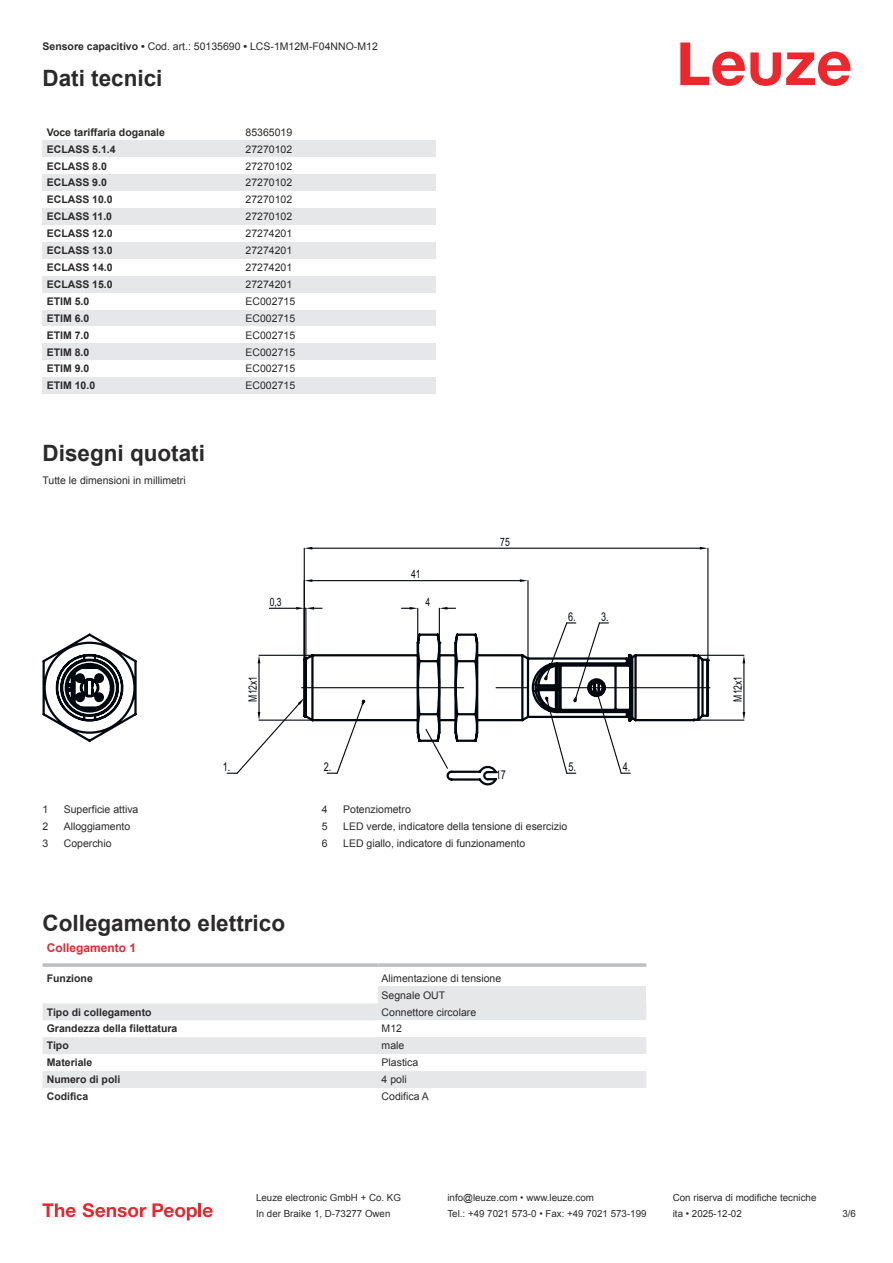
<style>
.page{position:relative;width:893px;height:1263px;background:#fff}
.page>*{position:absolute;margin:0;border:0;box-sizing:border-box;transform-origin:0 0}
.t1{font:700 22.5px "Arial";color:#2b292a}
.t2{font:12.15px "Arial";color:#03080e;scale:.75 1}
.t3{font:700 12px "Arial";color:#db2a30}
.t4{font:11.4px "Arial";color:#03080e;scale:.75 1}
.t5{font:10.5px/17px "Arial";color:#2b292a}
.t6{font:700 10.5px "Arial";color:#2b292a}
.t7{font:9.75px "Arial";color:#2b292a}
.s1{font-weight:700}
</style>
<div class="page">
<svg style="left:680px;top:43px;width:170px;height:43px"></svg>
<div style="left:43px;top:140px;width:199px;height:17px;background:#e6e7e9"></div>
<div style="left:242px;top:140px;width:194px;height:17px;background:#e6e7e9"></div>
<div style="left:43px;top:174px;width:199px;height:17px;background:#e6e7e9"></div>
<div style="left:242px;top:174px;width:194px;height:17px;background:#e6e7e9"></div>
<div style="left:43px;top:208px;width:199px;height:17px;background:#e6e7e9"></div>
<div style="left:242px;top:208px;width:194px;height:17px;background:#e6e7e9"></div>
<div style="left:43px;top:242px;width:199px;height:17px;background:#e6e7e9"></div>
<div style="left:242px;top:242px;width:194px;height:17px;background:#e6e7e9"></div>
<div style="left:43px;top:276px;width:199px;height:17px;background:#e6e7e9"></div>
<div style="left:242px;top:276px;width:194px;height:17px;background:#e6e7e9"></div>
<div style="left:43px;top:310px;width:199px;height:16px;background:#e6e7e9"></div>
<div style="left:242px;top:310px;width:194px;height:16px;background:#e6e7e9"></div>
<div style="left:43px;top:343px;width:199px;height:17px;background:#e6e7e9"></div>
<div style="left:242px;top:343px;width:194px;height:17px;background:#e6e7e9"></div>
<div style="left:43px;top:377px;width:199px;height:17px;background:#e6e7e9"></div>
<div style="left:242px;top:377px;width:194px;height:17px;background:#e6e7e9"></div>
<svg style="left:43px;top:1003px;width:335px;height:85px;fill:#e6e7e9"></svg>
<svg style="left:43px;top:963px;width:335px;height:4px"></svg>
<hr style="left:378px;top:963px;width:268px;height:4px;background:#c6c8ca">
<div style="left:378px;top:986px;width:268px;height:17px;background:#e6e7e9"></div>
<div style="left:378px;top:1003px;width:268px;height:17px;background:#e6e7e9"></div>
<div style="left:378px;top:1037px;width:268px;height:17px;background:#e6e7e9"></div>
<div style="left:378px;top:1071px;width:268px;height:17px;background:#e6e7e9"></div>
<svg style="left:43px;top:1203px;width:33px;height:14px"></svg>
<svg style="left:83px;top:1203px;width:63px;height:14px"></svg>
<svg style="left:153px;top:1203px;width:44px;height:17px"></svg>
<hr style="left:198px;top:1203px;width:3px;height:14px;background:#ed272d">
<svg style="left:203px;top:1207px;width:10px;height:10px"></svg>
<hr style="left:694px;top:655px;width:50px;height:1px;background:#03080e">
<hr style="left:694px;top:719px;width:50px;height:2px;background:#03080e">
<hr style="left:743px;top:663px;width:1px;height:49px;background:#03080e">
<svg style="left:743px;top:655px;width:2px;height:8px"></svg>
<svg style="left:743px;top:712px;width:2px;height:8px"></svg>
<hr style="left:707px;top:548px;width:1px;height:112px;background:#03080e">
<hr style="left:304px;top:548px;width:1px;height:111px;background:#03080e">
<hr style="left:312px;top:548px;width:388px;height:1px;background:#03080e">
<svg style="left:700px;top:547px;width:8px;height:2px"></svg>
<svg style="left:304px;top:547px;width:8px;height:2px"></svg>
<hr style="left:527px;top:581px;width:2px;height:77px;background:#03080e">
<hr style="left:312px;top:580px;width:208px;height:1px;background:#03080e">
<svg style="left:304px;top:579px;width:8px;height:3px"></svg>
<svg style="left:520px;top:579px;width:8px;height:3px"></svg>
<hr style="left:439px;top:608px;width:1px;height:34px;background:#03080e">
<hr style="left:417px;top:608px;width:1px;height:34px;background:#03080e">
<svg style="left:439px;top:607px;width:17px;height:3px"></svg>
<svg style="left:402px;top:607px;width:16px;height:3px"></svg>
<hr style="left:305px;top:608px;width:1px;height:50px;background:#03080e">
<svg style="left:269px;top:607px;width:53px;height:3px"></svg>
<svg style="left:43px;top:633px;width:94px;height:109px"></svg>
<svg style="left:227px;top:621px;width:483px;height:154px"></svg>
<p class="t5" style="left:43px;top:39px;width:337px"><span class="s1">Sensore capacitivo •</span> Cod. art.: 50135690 <span class="s1">•</span> LCS-1M12M-F04NNO-M12</p>
<h1 class="t1" style="left:43px;top:69px;width:122px">Dati tecnici</h1>
<p class="t6" style="left:47px;top:128px;width:120px">Voce tariffaria doganale</p>
<p class="t5" style="left:246px;top:125px;width:48px">85365019</p>
<p class="t6" style="left:47px;top:145px;width:70px">ECLASS 5.1.4</p>
<p class="t5" style="left:246px;top:141px;width:48px">27270102</p>
<p class="t6" style="left:47px;top:162px;width:62px">ECLASS 8.0</p>
<p class="t5" style="left:246px;top:158px;width:48px">27270102</p>
<p class="t6" style="left:47px;top:179px;width:62px">ECLASS 9.0</p>
<p class="t5" style="left:246px;top:175px;width:48px">27270102</p>
<p class="t6" style="left:47px;top:195px;width:67px">ECLASS 10.0</p>
<p class="t5" style="left:246px;top:192px;width:48px">27270102</p>
<p class="t6" style="left:47px;top:212px;width:67px">ECLASS 11.0</p>
<p class="t5" style="left:246px;top:209px;width:48px">27270102</p>
<p class="t6" style="left:47px;top:229px;width:67px">ECLASS 12.0</p>
<p class="t5" style="left:246px;top:226px;width:48px">27274201</p>
<p class="t6" style="left:47px;top:246px;width:67px">ECLASS 13.0</p>
<p class="t5" style="left:246px;top:243px;width:48px">27274201</p>
<p class="t6" style="left:47px;top:263px;width:67px">ECLASS 14.0</p>
<p class="t5" style="left:246px;top:260px;width:48px">27274201</p>
<p class="t6" style="left:47px;top:280px;width:67px">ECLASS 15.0</p>
<p class="t5" style="left:246px;top:277px;width:48px">27274201</p>
<p class="t6" style="left:47px;top:297px;width:44px">ETIM 5.0</p>
<p class="t5" style="left:246px;top:294px;width:51px">EC002715</p>
<p class="t6" style="left:47px;top:314px;width:44px">ETIM 6.0</p>
<p class="t5" style="left:246px;top:311px;width:51px">EC002715</p>
<p class="t6" style="left:47px;top:331px;width:44px">ETIM 7.0</p>
<p class="t5" style="left:246px;top:327px;width:51px">EC002715</p>
<p class="t6" style="left:47px;top:348px;width:44px">ETIM 8.0</p>
<p class="t5" style="left:246px;top:344px;width:51px">EC002715</p>
<p class="t6" style="left:47px;top:365px;width:44px">ETIM 9.0</p>
<p class="t5" style="left:246px;top:361px;width:51px">EC002715</p>
<p class="t6" style="left:47px;top:381px;width:50px">ETIM 10.0</p>
<p class="t5" style="left:246px;top:378px;width:51px">EC002715</p>
<h1 class="t1" style="left:43px;top:444px;width:164px">Disegni quotati</h1>
<p class="t5" style="left:43px;top:473px;width:145px">Tutte le dimensioni in millimetri</p>
<p class="t4" style="left:411px;top:570px;width:14px">41</p>
<p class="t4" style="left:270px;top:598px;width:17px">0,3</p>
<p class="t4" style="left:425px;top:598px;width:8px">4</p>
<p class="t4" style="left:249px;top:702px;width:36px;rotate:-90deg">M12x1</p>
<p class="t4" style="left:500px;top:538px;width:14px">75</p>
<p class="t2" style="left:568px;top:612px;width:56px">6. 3.</p>
<p class="t5" style="left:43px;top:802px;width:7px">1</p>
<p class="t5" style="left:64px;top:802px;width:76px">Superficie attiva</p>
<p class="t5" style="left:43px;top:819px;width:7px">2</p>
<p class="t5" style="left:64px;top:819px;width:68px">Alloggiamento</p>
<p class="t5" style="left:43px;top:836px;width:7px">3</p>
<p class="t5" style="left:64px;top:836px;width:49px">Coperchio</p>
<p class="t2" style="left:223px;top:762px;width:12px">1.</p>
<p class="t2" style="left:324px;top:762px;width:12px">2.</p>
<p class="t2" style="left:568px;top:762px;width:12px">5.</p>
<p class="t2" style="left:496px;top:770px;width:15px">17</p>
<p class="t5" style="left:322px;top:802px;width:7px">4</p>
<p class="t5" style="left:343px;top:802px;width:69px">Potenziometro</p>
<p class="t5" style="left:322px;top:819px;width:7px">5</p>
<p class="t5" style="left:343px;top:819px;width:226px">LED verde, indicatore della tensione di esercizio</p>
<p class="t5" style="left:322px;top:836px;width:7px">6</p>
<p class="t5" style="left:343px;top:836px;width:184px">LED giallo, indicatore di funzionamento</p>
<p class="t2" style="left:623px;top:762px;width:12px">4.</p>
<h1 class="t1" style="left:43px;top:914px;width:244px">Collegamento elettrico</h1>
<p class="t3" style="left:47px;top:943px;width:91px">Collegamento 1</p>
<p class="t6" style="left:47px;top:974px;width:48px">Funzione</p>
<p class="t5" style="left:382px;top:970px;width:121px">Alimentazione di tensione<br>Segnale OUT</p>
<p class="t6" style="left:47px;top:1008px;width:106px">Tipo di collegamento</p>
<p class="t5" style="left:382px;top:1004px;width:96px">Connettore circolare</p>
<p class="t6" style="left:47px;top:1024px;width:132px">Grandezza della filettatura</p>
<p class="t5" style="left:382px;top:1021px;width:22px">M12</p>
<p class="t6" style="left:47px;top:1041px;width:23px">Tipo</p>
<p class="t5" style="left:382px;top:1038px;width:24px">male</p>
<p class="t6" style="left:47px;top:1058px;width:47px">Materiale</p>
<p class="t5" style="left:382px;top:1055px;width:38px">Plastica</p>
<p class="t6" style="left:47px;top:1075px;width:75px">Numero di poli</p>
<p class="t5" style="left:382px;top:1072px;width:27px">4 poli</p>
<p class="t6" style="left:47px;top:1092px;width:43px">Codifica</p>
<p class="t5" style="left:382px;top:1089px;width:49px">Codifica A</p>
<p class="t4" style="left:734px;top:702px;width:36px;rotate:-90deg">M12x1</p>
<p class="t7" style="left:256px;top:1194px;width:146px">Leuze electronic GmbH + Co. KG</p>
<p class="t7" style="left:447px;top:1194px;width:148px">info@leuze.com • www.leuze.com</p>
<p class="t7" style="left:673px;top:1194px;width:145px">Con riserva di modifiche tecniche</p>
<p class="t7" style="left:256px;top:1210px;width:136px">In der Braike 1, D-73277 Owen</p>
<p class="t7" style="left:447px;top:1210px;width:201px">Tel.: +49 7021 573-0 • Fax: +49 7021 573-199</p>
<p class="t7" style="left:673px;top:1210px;width:70px">ita • 2025-12-02</p>
<p class="t7" style="left:842px;top:1210px;width:15px">3 /6</p>
</div>
